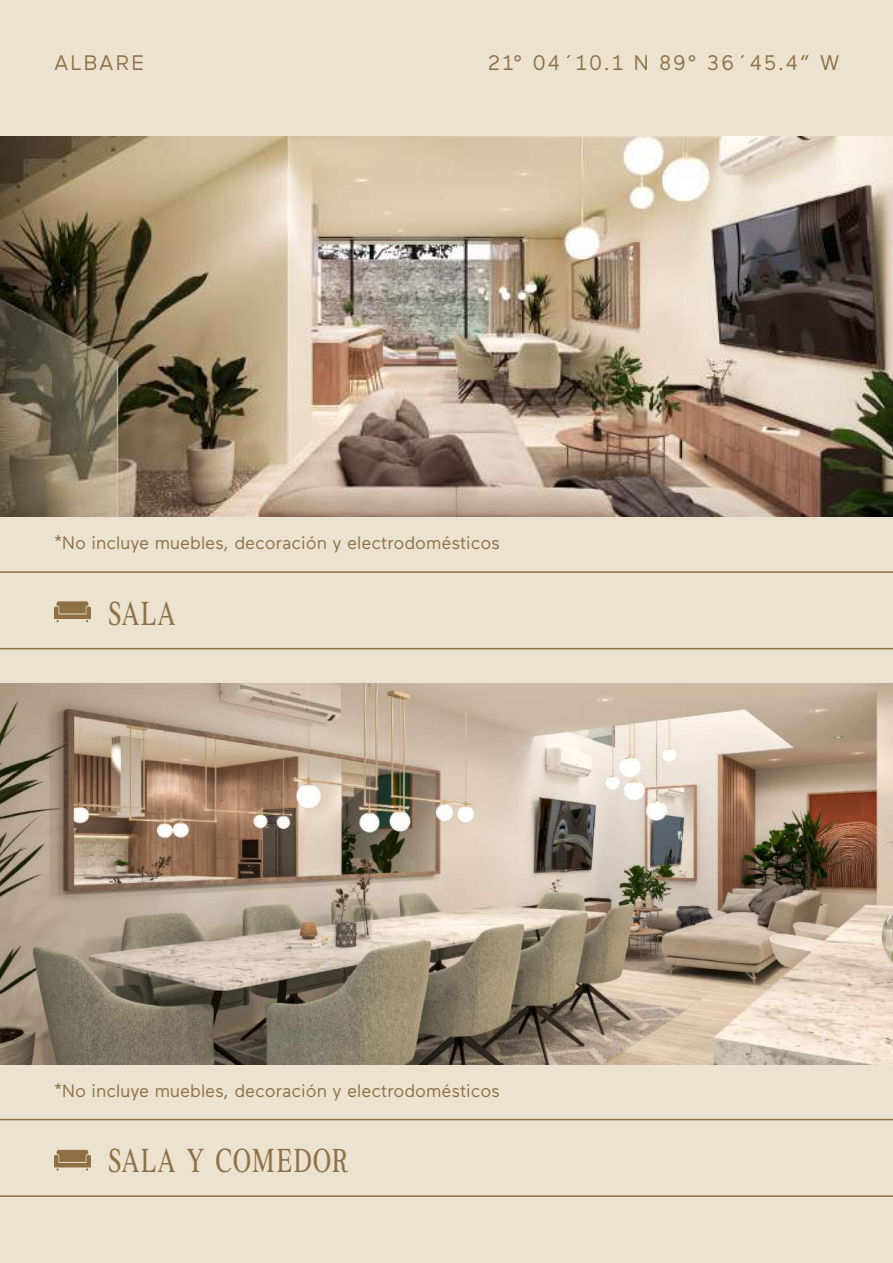
<style>
.page{position:relative;width:893px;height:1263px;background:#ebe3cf}
.page>*{position:absolute;margin:0;border:0;box-sizing:border-box;transform-origin:0 0}
.t1{font:30px "ZT Formom";letter-spacing:.05em;color:#8f7045}
.t2{font:21px "Maax";letter-spacing:.1em;color:#8f7045}
.t3{font:18px "Maax";color:#8f7045}
</style>
<div class="page">
<img style="left:0;top:136px;width:893px;height:381px">
<img style="left:0;top:684px;width:893px;height:380px">
<hr style="left:0;top:571px;width:893px;height:2px;background:#8f7045">
<hr style="left:0;top:1119px;width:893px;height:1px;background:#8f7045">
<hr style="left:0;top:648px;width:893px;height:1px;background:#8f7045">
<hr style="left:0;top:1195px;width:893px;height:2px;background:#8f7045">
<svg style="left:54px;top:601px;width:37px;height:21px"></svg>
<svg style="left:54px;top:1150px;width:37px;height:20px"></svg>
<p class="t2" style="left:54px;top:49px;width:92px">ALBARE</p>
<p class="t2" style="left:488px;top:49px;width:352px">21° 04´10.1 N 89° 36´45.4” W</p>
<p class="t3" style="left:54px;top:531px;width:447px">*No incluye muebles, decoración y electrodomésticos</p>
<h1 class="t1" style="left:108px;top:592px;width:68px">SALA</h1>
<p class="t3" style="left:54px;top:1079px;width:447px">*No incluye muebles, decoración y electrodomésticos</p>
<h1 class="t1" style="left:108px;top:1140px;width:241px">SALA Y COMEDOR</h1>
</div>
